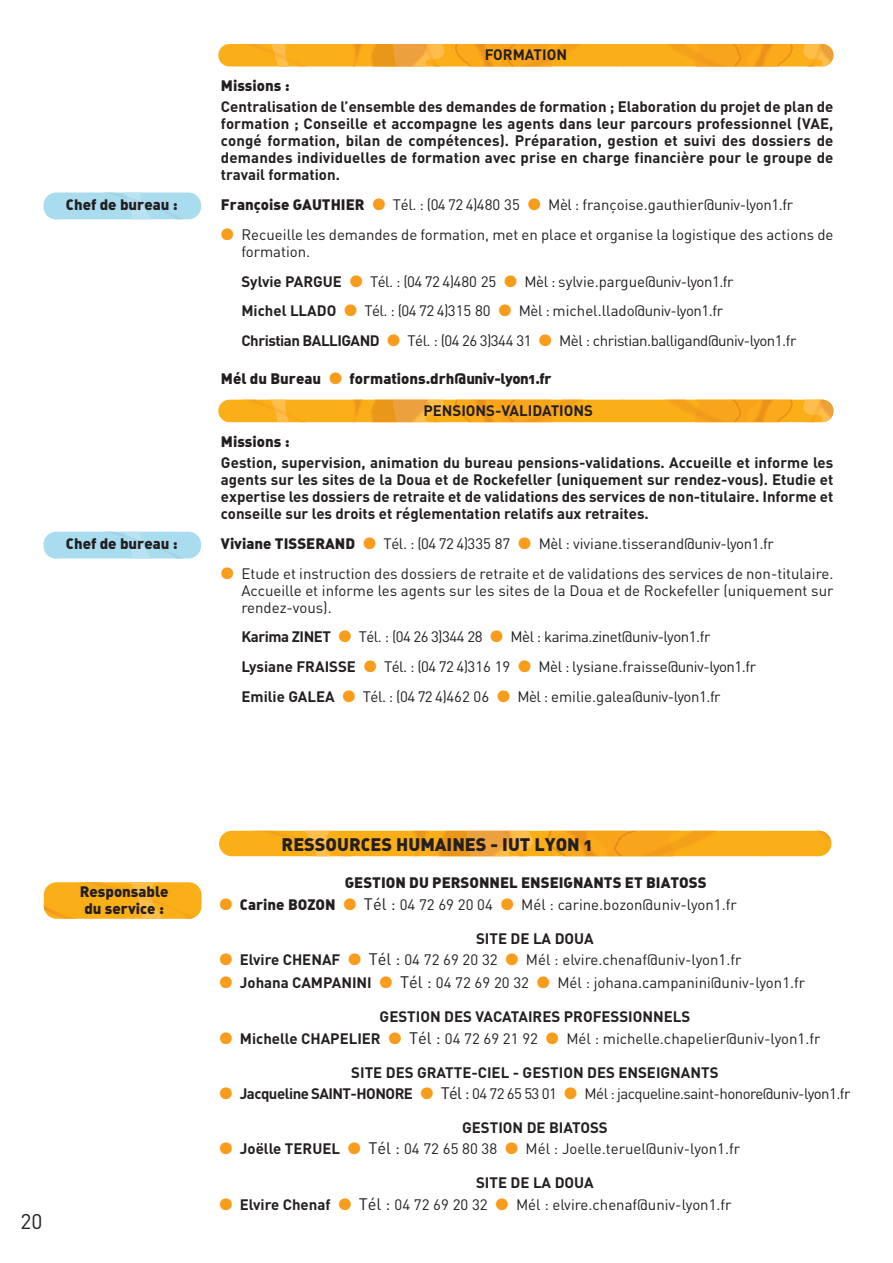
<style>
.page{position:relative;width:893px;height:1263px;background:#fff}
.page>*{position:absolute;margin:0;border:0;box-sizing:border-box;transform-origin:0 0}
.t1{font:21px "DIN";color:#231f20}
.t2{font:18px "DIN Black Alternate";color:#231f20}
.t3{font:15px/17px "DIN";color:#231f20}
.t4{font:700 15px/17px "DIN";color:#231f20;text-align:justify}
.t5{font:15px "DIN";letter-spacing:-.03em;color:#231f20}
.t6{font:15px/17px "DIN Black Alternate";color:#231f20;text-align:center}
.t7{font:15px "DIN";letter-spacing:-.035em;color:#231f20}
.t8{font:15px "DIN";letter-spacing:-.025em;color:#231f20}
.s1{font-family:"DIN Black Alternate"}
.s2{color:#f89c1c}
.s3{color:#fff}
.s4{font-weight:700}
.s5{font-size:16.5px}
</style>
<div class="page">
<svg style="left:219px;top:831px;width:612px;height:25px;background:#f7ab1f"></svg>
<svg style="left:43px;top:192px;width:158px;height:27px;background:#adddee"></svg>
<svg style="left:218px;top:44px;width:615px;height:23px;background:#f7ab23"></svg>
<svg style="left:43px;top:532px;width:158px;height:26px;background:#acddee"></svg>
<svg style="left:218px;top:400px;width:615px;height:22px;background:#f7aa20"></svg>
<svg style="left:44px;top:882px;width:157px;height:37px;background:#fab224"></svg>
<p class="t6" style="left:66px;top:195px;width:113px">Chef de bureau :</p>
<p class="t6" style="left:66px;top:534px;width:113px">Chef de bureau :</p>
<p class="t4" style="left:485px;top:47px;width:84px">FORMATION</p>
<p class="t6" style="left:221px;top:76px;width:70px">Missions :</p>
<p class="t4" style="left:221px;top:99px;width:614px">Centralisation de l’ensemble des demandes de formation ; Elaboration du projet de plan de formation ; Conseille et accompagne les agents dans leur parcours professionnel (VAE, congé formation, bilan de compétences). Préparation, gestion et suivi des dossiers de demandes individuelles de formation avec prise en charge financière pour le groupe de travail formation.</p>
<p class="t3" style="left:221px;top:196px;width:574px"><span class="s1">Françoise GAUTHIER</span> <span class="s2">●</span> Tél. : (04 72 4)480 35 <span class="s2">●</span> Mèl : françoise.gauthier@univ-lyon1.fr</p>
<p class="t3" style="left:241px;top:226px;width:593px;text-indent:-20px"><span class="s2">●</span> Recueille les demandes de formation, met en place et organise la logistique des actions de formation.</p>
<p class="t5" style="left:221px;top:273px;width:514px"><span class="s3">●</span> <span class="s4">Sylvie PARGUE</span> <span class="s2">●</span> Tél. : (04 72 4)480 25 <span class="s2">●</span> Mèl : sylvie.pargue@univ-lyon1.fr</p>
<p class="t5" style="left:221px;top:302px;width:504px"><span class="s3">●</span> <span class="s4">Michel LLADO</span> <span class="s2">●</span> Tél. : (04 72 4)315 80 <span class="s2">●</span> Mèl : michel.llado@univ-lyon1.fr</p>
<p class="t5" style="left:221px;top:332px;width:577px"><span class="s3">●</span> <span class="s4">Christian BALLIGAND</span> <span class="s2">●</span> Tél. : (04 26 3)344 31 <span class="s2">●</span> Mèl : christian.balligand@univ-lyon1.fr</p>
<p class="t6" style="left:221px;top:370px;width:332px">Mél du Bureau <span class="s2">●</span> formations.drh@univ-lyon1.fr</p>
<p class="t4" style="left:423px;top:402px;width:171px">PENSIONS-VALIDATIONS</p>
<p class="t6" style="left:221px;top:432px;width:70px">Missions :</p>
<p class="t4" style="left:221px;top:454px;width:614px">Gestion, supervision, animation du bureau pensions-validations. Accueille et informe les agents sur les sites de la Doua et de Rockefeller (uniquement sur rendez-vous). Etudie et expertise les dossiers de retraite et de validations des services de non-titulaire. Informe et conseille sur les droits et réglementation relatifs aux retraites.</p>
<p class="t3" style="left:221px;top:535px;width:554px"><span class="s1">Viviane TISSERAND</span> <span class="s2">●</span> Tél. : (04 72 4)335 87 <span class="s2">●</span> Mèl : viviane.tisserand@univ-lyon1.fr</p>
<p class="t3" style="left:241px;top:565px;width:593px;text-align:justify;text-indent:-20px"><span class="s2">●</span> Etude et instruction des dossiers de retraite et de validations des services de non-titulaire.<br>Accueille et informe les agents sur les sites de la Doua et de Rockefeller (uniquement sur rendez-vous).</p>
<p class="t5" style="left:221px;top:628px;width:491px"><span class="s3">●</span> <span class="s4">Karima ZINET</span> <span class="s2">●</span> Tél. : (04 26 3)344 28 <span class="s2">●</span> Mèl : karima.zinet@univ-lyon1.fr</p>
<p class="t8" style="left:221px;top:658px;width:537px"><span class="s3">●</span> <span class="s4">Lysiane FRAISSE</span> <span class="s2">●</span> Tél. : (04 72 4)316 19 <span class="s2">●</span> Mèl : lysiane.fraisse@univ-lyon1.fr</p>
<p class="t5" style="left:221px;top:688px;width:501px"><span class="s3">●</span> <span class="s4">Emilie GALEA</span> <span class="s2">●</span> Tél. : (04 72 4)462 06 <span class="s2">●</span> Mèl : emilie.galea@univ-lyon1.fr</p>
<p class="t6" style="left:80px;top:883px;width:90px">Responsable du service :</p>
<h1 class="t1" style="left:21px;top:1210px;width:23px">20</h1>
<p class="t2" style="left:282px;top:832px;width:312px">RESSOURCES HUMAINES - IUT LYON 1</p>
<p class="t6" style="left:345px;top:873px;width:363px">GESTION DU PERSONNEL ENSEIGNANTS ET BIATOSS</p>
<p class="t3" style="left:219px;top:896px;width:519px"><span class="s2">●</span> <span class="s1">Carine BOZON</span> <span class="s2">●</span> <span class="s5">Tél :</span> 04 72 69 20 04 <span class="s2">●</span> Mél : carine.bozon@univ-lyon1.fr</p>
<p class="t4" style="left:476px;top:930px;width:119px">SITE DE LA DOUA</p>
<p class="t3" style="left:219px;top:951px;width:524px"><span class="s2">●</span> <span class="s4">Elvire CHENAF</span> <span class="s2">●</span> <span class="s5">Tél :</span> 04 72 69 20 32 <span class="s2">●</span> Mél : elvire.chenaf@univ-lyon1.fr</p>
<p class="t3" style="left:219px;top:975px;width:587px"><span class="s2">●</span> <span class="s4">Johana CAMPANINI</span> <span class="s2">●</span> <span class="s5">Tél :</span> 04 72 69 20 32 <span class="s2">●</span> Mél : johana.campanini@univ-lyon1.fr</p>
<p class="t4" style="left:380px;top:1009px;width:312px">GESTION DES VACATAIRES PROFESSIONNELS</p>
<p class="t3" style="left:219px;top:1030px;width:603px"><span class="s2">●</span> <span class="s4">Michelle CHAPELIER</span> <span class="s2">●</span> <span class="s5">Tél :</span> 04 72 69 21 92 <span class="s2">●</span> Mél : michelle.chapelier@univ-lyon1.fr</p>
<p class="t4" style="left:351px;top:1064px;width:369px">SITE DES GRATTE-CIEL - GESTION DES ENSEIGNANTS</p>
<p class="t7" style="left:219px;top:1085px;width:632px"><span class="s2">●</span> <span class="s4">Jacqueline SAINT-HONORE</span> <span class="s2">●</span> <span class="s5">Tél :</span> 04 72 65 53 01 <span class="s2">●</span> Mél : jacqueline.saint-honore@univ-lyon1.fr</p>
<p class="t4" style="left:462px;top:1119px;width:147px">GESTION DE BIATOSS</p>
<p class="t3" style="left:219px;top:1140px;width:522px"><span class="s2">●</span> <span class="s4">Joëlle TERUEL</span> <span class="s2">●</span> <span class="s5">Tél :</span> 04 72 65 80 38 <span class="s2">●</span> Mél : Joelle.teruel@univ-lyon1.fr</p>
<p class="t4" style="left:476px;top:1174px;width:119px">SITE DE LA DOUA</p>
<p class="t3" style="left:219px;top:1196px;width:514px"><span class="s2">●</span> <span class="s4">Elvire Chenaf</span> <span class="s2">●</span> <span class="s5">Tél :</span> 04 72 69 20 32 <span class="s2">●</span> Mél : elvire.chenaf@univ-lyon1.fr</p>
</div>
